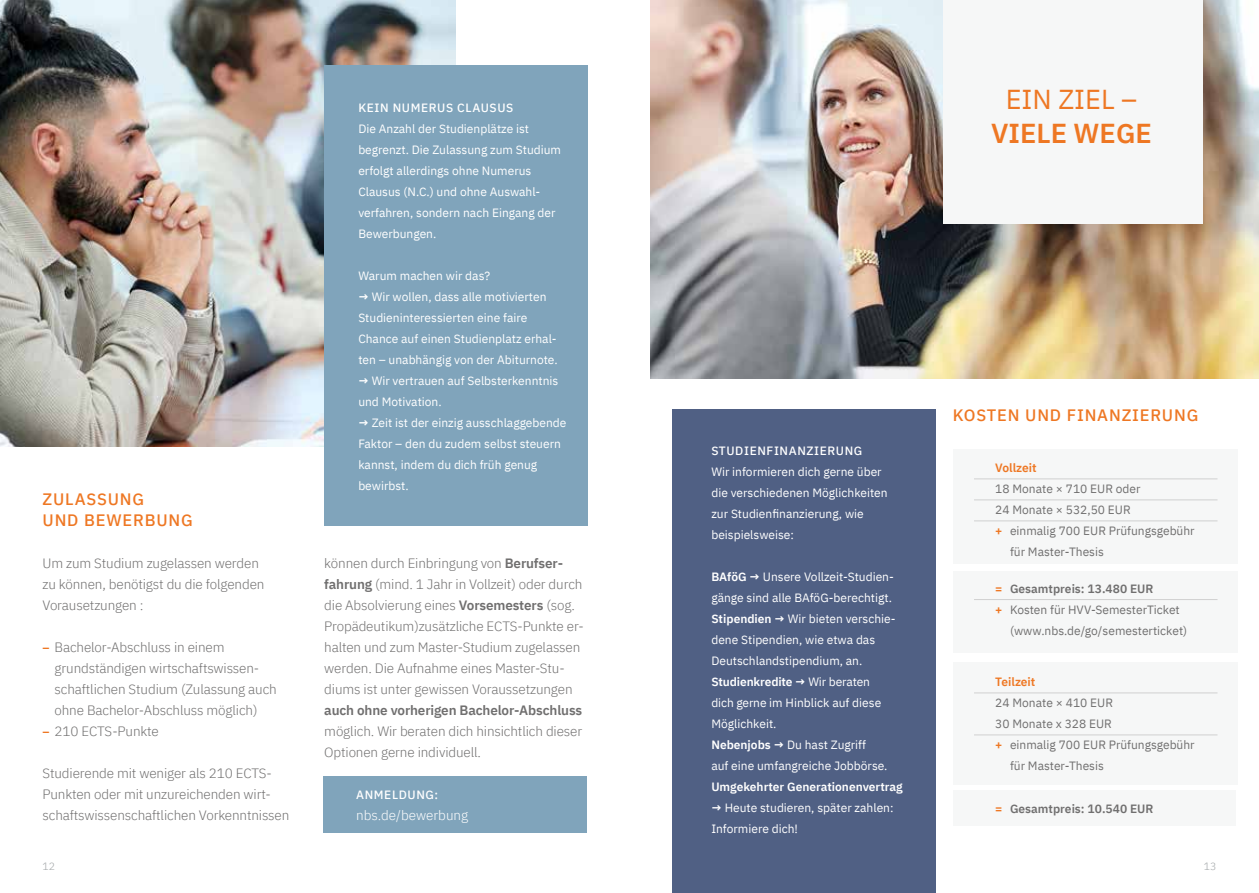
<style>
.page{position:relative;width:1259px;height:893px;background:#fff}
.page>*{position:absolute;margin:0;border:0;box-sizing:border-box;transform-origin:0 0}
.t1{font:600 27.3px "IBM Plex Sans";color:#ee7723}
.t2{font:27.3px "IBM Plex Sans";color:#ee7723}
.t3{font:500 16.5px/21px "IBM Plex Sans";letter-spacing:.05em;color:#ee7723}
.t4{font:300 13.5px/21px "IBM Plex Sans";letter-spacing:-.01em;color:#706f6f}
.t5{font:600 13.5px "IBM Plex Sans";letter-spacing:-.01em;color:#706f6f}
.t6{font:300 13.5px "IBM Plex Sans";color:#fff}
.t7{font:12px/21px "IBM Plex Sans";color:#fff}
.t8{font:12px "IBM Plex Sans";color:#706f6f}
.t9{font:500 12px "IBM Plex Sans";letter-spacing:.05em;color:#fff}
.t10{font:600 12px "IBM Plex Sans";color:#706f6f}
.t11{font:600 12px "IBM Plex Sans";color:#fff}
.t12{font:600 12px "IBM Plex Sans";color:#ee7723}
.t13{font:300 10.5px "IBM Plex Sans";color:#a1a5a7}
.s1{font-weight:600;font-size:12px;color:#ee7723}
.s2{font-weight:600}
.s3{font-weight:600;color:#ee7723}
.s4{color:#ee7723}
</style>
<div class="page">
<img style="left:651px;top:0;width:608px;height:378px">
<img style="left:0;top:0;width:455px;height:446px">
<div style="left:943px;top:0;width:259px;height:224px;background:#f6f7f7"></div>
<div style="left:952px;top:449px;width:285px;height:114px;background:#f6f7f7"></div>
<div style="left:952px;top:571px;width:285px;height:81px;background:#f6f7f7"></div>
<hr style="left:974px;top:479px;width:243px;height:1px;background:#d0d0d0">
<hr style="left:974px;top:500px;width:243px;height:1px;background:#d0d0d0">
<hr style="left:974px;top:521px;width:243px;height:1px;background:#d0d0d0">
<hr style="left:974px;top:599px;width:243px;height:1px;background:#d0d0d0">
<div style="left:952px;top:663px;width:285px;height:122px;background:#f6f7f7"></div>
<div style="left:952px;top:790px;width:283px;height:35px;background:#f6f7f7"></div>
<hr style="left:974px;top:693px;width:243px;height:1px;background:#d0d0d0">
<hr style="left:974px;top:735px;width:243px;height:1px;background:#d0d0d0">
<div style="left:672px;top:409px;width:263px;height:484px;background:#506084"></div>
<div style="left:323px;top:776px;width:264px;height:57px;background:#80a4bb"></div>
<div style="left:324px;top:65px;width:263px;height:460px;background:#80a4bb"></div>
<h2 class="t3" style="left:43px;top:487px;width:152px">ZULASSUNG<br>UND BEWERBUNG</h2>
<p class="t4" style="left:43px;top:551px;width:223px">Um zum Studium zugelassen werden zu können, benötigst du die folgenden<br>Vorausetzungen :</p>
<p class="t4" style="left:55px;top:635px;width:224px;text-indent:-12px"><span class="s1">–</span> Bachelor-Abschluss in einem grundständigen wirtschaftswissen&shy;schaftlichen Studium (Zulassung auch ohne Bachelor-Abschluss möglich)</p>
<p class="t4" style="left:43px;top:719px;width:118px"><span class="s1">–</span> 210 ECTS-Punkte</p>
<p class="t4" style="left:43px;top:761px;width:248px">Studierende mit weniger als 210 ECTS-<br>Punkten oder mit unzureichenden wirt&shy;schaftswissenschaftlichen Vorkenntnissen</p>
<p class="t9" style="left:358px;top:98px;width:156px">KEIN NUMERUS CLAUSUS</p>
<p class="t7" style="left:358px;top:117px;width:204px">Die Anzahl der Studienplätze ist begrenzt. Die Zulassung zum Studium erfolgt allerdings ohne Numerus<br>Clausus (N.C.) und ohne Auswahl&shy;verfahren, sondern nach Eingang der<br>Bewerbungen.</p>
<p class="t7" style="left:358px;top:264px;width:133px">Warum machen wir das?</p>
<p class="t7" style="left:358px;top:285px;width:201px"><span class="s2">→</span> Wir wollen, dass alle motivierten Studieninteressierten eine faire Chance auf einen Studienplatz erhal&shy;ten – unabhängig von der Abiturnote.</p>
<p class="t7" style="left:358px;top:369px;width:202px"><span class="s2">→</span> Wir vertrauen auf Selbsterkenntnis und Motivation.</p>
<p class="t7" style="left:358px;top:411px;width:210px"><span class="s2">→</span> Zeit ist der einzig ausschlaggebende<br>Faktor – den du zudem selbst steuern kannst, indem du dich früh genug bewirbst.</p>
<p class="t4" style="left:324px;top:551px;width:261px">können durch Einbringung von <span class="s2">Berufser&shy;fahrung</span> (mind. 1 Jahr in Vollzeit) oder durch die Absolvierung eines <span class="s2">Vorsemesters</span> (sog.<br>Propädeutikum)zusätzliche ECTS-Punkte er&shy;halten und zum Master-Studium zugelassen werden. Die Aufnahme eines Master-Stu&shy;diums ist unter gewissen Voraussetzungen</p>
<p class="t5" style="left:324px;top:699px;width:259px">auch ohne vorherigen Bachelor-Abschluss</p>
<p class="t4" style="left:324px;top:719px;width:259px">möglich. Wir beraten dich hinsichtlich dieser<br>Optionen gerne individuell.</p>
<p class="t9" style="left:356px;top:785px;width:84px">ANMELDUNG:</p>
<p class="t6" style="left:356px;top:805px;width:114px">nbs.de/bewerbung</p>
<h1 class="t2" style="left:1005px;top:78px;width:133px">EIN ZIEL –</h1>
<h1 class="t1" style="left:991px;top:112px;width:162px">VIELE WEGE</h1>
<p class="t9" style="left:711px;top:441px;width:152px">STUDIENFINANZIERUNG</p>
<p class="t7" style="left:711px;top:460px;width:178px">Wir informieren dich gerne über die verschiedenen Möglichkeiten zur Studienfinanzierung, wie beispielsweise:</p>
<p class="t7" style="left:711px;top:565px;width:186px"><span class="s2">BAföG →</span> Unsere Vollzeit-Studien&shy;gänge sind alle BAföG-berechtigt.<br><span class="s2">Stipendien →</span> Wir bieten verschie&shy;dene Stipendien, wie etwa das<br>Deutschlandstipendium, an.<br><span class="s2">Studienkredite →</span> Wir beraten<br>dich gerne im Hinblick auf diese<br>Möglichkeit.<br><span class="s2">Nebenjobs →</span> Du hast Zugriff<br>auf eine umfangreiche Jobbörse.</p>
<p class="t11" style="left:711px;top:777px;width:193px">Umgekehrter Generationenvertrag</p>
<p class="t7" style="left:711px;top:796px;width:184px"><span class="s2">→</span> Heute studieren, später zahlen:<br>Informiere dich!</p>
<h2 class="t3" style="left:952px;top:403px;width:247px">KOSTEN UND FINANZIERUNG</h2>
<p class="t12" style="left:995px;top:459px;width:43px">Vollzeit</p>
<p class="t8" style="left:995px;top:480px;width:147px">18 Monate × 710 EUR oder</p>
<p class="t8" style="left:995px;top:501px;width:137px">24 Monate × 532,50 EUR</p>
<p class="t8" style="left:995px;top:522px;width:201px"><span class="s3">+</span> einmalig 700 EUR Prüfungsgebühr</p>
<p class="t8" style="left:1010px;top:543px;width:95px">für Master-Thesis</p>
<p class="t10" style="left:995px;top:579px;width:160px"><span class="s4">=</span> Gesamtpreis: 13.480 EUR</p>
<p class="t8" style="left:995px;top:601px;width:186px"><span class="s3">+</span> Kosten für HVV-SemesterTicket</p>
<p class="t8" style="left:1010px;top:622px;width:179px">(www.nbs.de/go/semesterticket)</p>
<p class="t12" style="left:995px;top:673px;width:42px">Teilzeit</p>
<p class="t8" style="left:995px;top:694px;width:119px">24 Monate × 410 EUR</p>
<p class="t8" style="left:995px;top:715px;width:118px">30 Monate x 328 EUR</p>
<p class="t8" style="left:995px;top:736px;width:201px"><span class="s3">+</span> einmalig 700 EUR Prüfungsgebühr</p>
<p class="t8" style="left:1010px;top:757px;width:95px">für Master-Thesis</p>
<p class="t10" style="left:995px;top:799px;width:160px"><span class="s4">=</span> Gesamtpreis: 10.540 EUR</p>
<p class="t13" style="left:43px;top:859px;width:14px">12</p>
<p class="t13" style="left:1203px;top:858px;width:14px">13</p>
</div>
